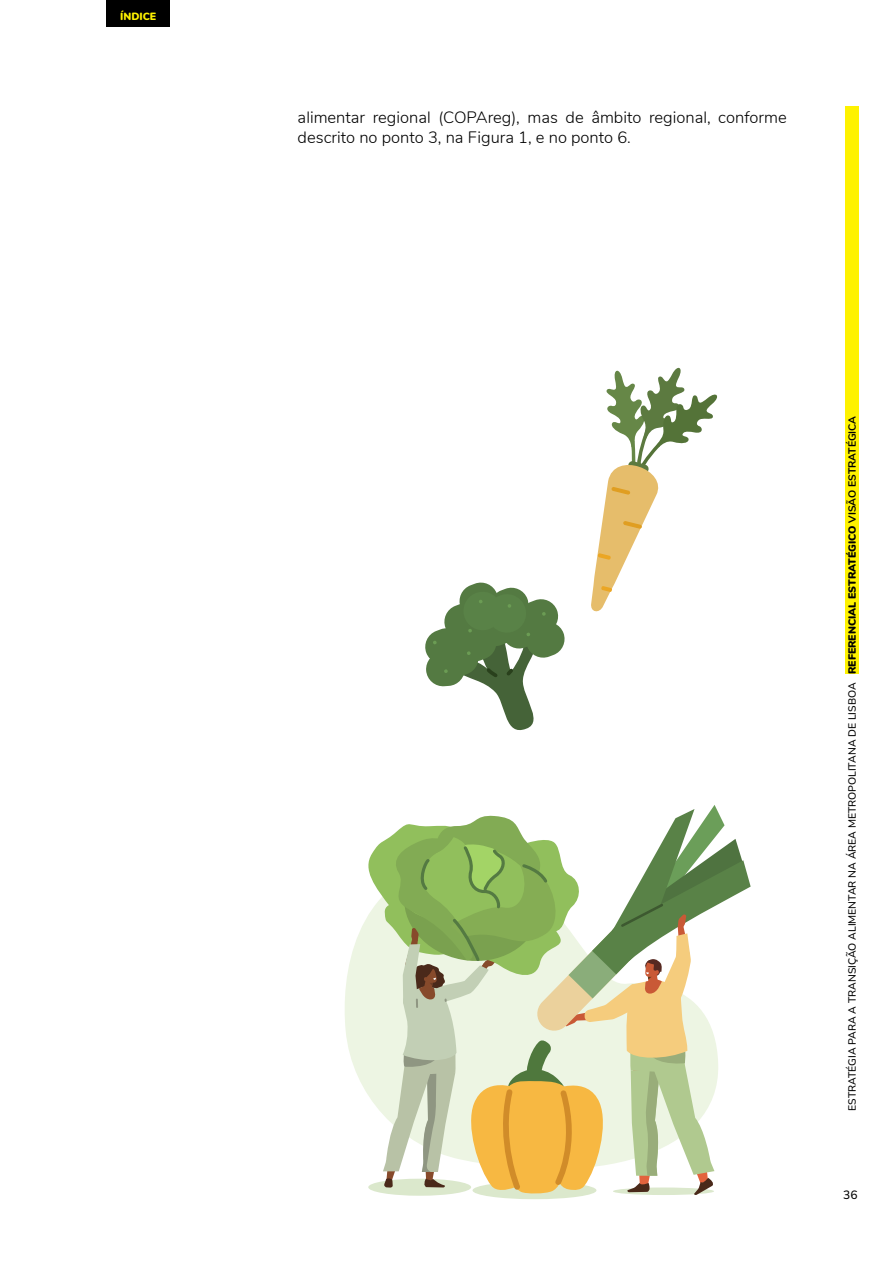
<style>
.page{position:relative;width:893px;height:1263px;background:#fff}
.page>*{position:absolute;margin:0;border:0;box-sizing:border-box;transform-origin:0 0}
.t1{font:300 16.5px/19.8px "Nunito";color:#000}
.t2{font:500 12px "Nunito";color:#000}
.t3{font:500 10.5px "Nunito";color:#000}
.t4{font:900 10.5px "Nunito";color:#000}
.t5{font:900 10.5px "Nunito";color:#fef200}
.s1{font-weight:700}
</style>
<div class="page">
<div style="left:106px;top:0;width:64px;height:27px;background:#000"></div>
<div style="left:845px;top:106px;width:14px;height:568px;background:#fef200"></div>
<svg style="left:345px;top:927px;width:17px;height:157px;fill:#edf5e3"></svg>
<div style="left:473px;top:1181px;width:123px;height:18px;background:#dbe8cc;border-radius:50%"></div>
<svg style="left:368px;top:1179px;width:103px;height:17px"></svg>
<svg style="left:362px;top:805px;width:389px;height:390px"></svg>
<svg style="left:425px;top:582px;width:140px;height:149px"></svg>
<svg style="left:591px;top:367px;width:127px;height:245px"></svg>
<p class="t5" style="left:120px;top:8px;width:38px">ÍNDICE</p>
<p class="t1" style="left:298px;top:106px;width:490px">alimentar regional (COPAreg), mas de âmbito regional, conforme descrito no ponto 3, na Figura 1, e no ponto 6.</p>
<p class="t4" style="left:844px;top:674px;width:260px;rotate:-90deg">REFERENCIAL ESTRATÉGICO <span class="s1">VISÃO ESTRATÉGICA</span></p>
<p class="t3" style="left:845px;top:1111px;width:430px;rotate:-90deg">ESTRATÉGIA PARA A TRANSIÇÃO ALIMENTAR NA ÁREA METROPOLITANA DE LISBOA</p>
<p class="t2" style="left:843px;top:1186px;width:16px">36</p>
</div>
